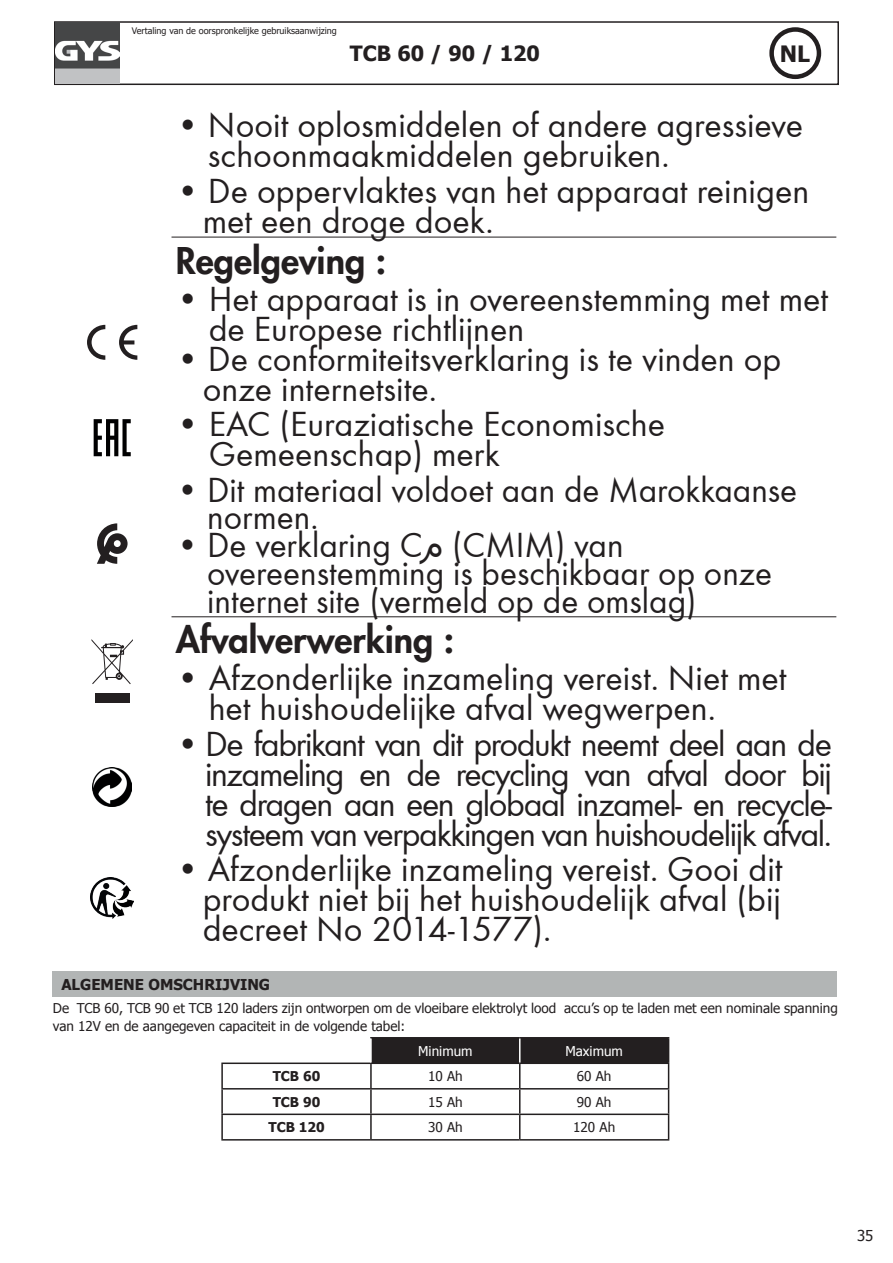
<style>
.page{position:relative;width:893px;height:1263px;background:#fff}
.page>*{position:absolute;margin:0;border:0;box-sizing:border-box;transform-origin:0 0}
.t1{font:36px/30px "Futura";color:#231f20}
.t2{font:800 36px "Futura";color:#231f20}
.t3{font:700 22.5px "Tahoma";color:#231f20}
.t4{font:700 21px "Tahoma";color:#231f20}
.t5{font:700 15px "Tahoma";color:#231f20}
.t6{font:15px "Tahoma";color:#231f20}
.t7{font:13.5px/18px "Tahoma";color:#231f20}
.t8{font:700 13.5px "Tahoma";color:#231f20}
.t9{font:13.5px "Tahoma";color:#fff}
.t10{font:9px "Tahoma";color:#231f20}
.s1{font-family:"Tahoma"}
</style>
<div class="page">
<div style="left:54px;top:21px;width:785px;height:64px;border:2px solid #231f20"></div>
<div style="left:769px;top:27px;width:52px;height:52px;border:4px solid #231f20;border-radius:50%"></div>
<img style="left:55px;top:23px;width:64px;height:61px">
<hr style="left:171px;top:237px;width:665px;height:1px;background:#231f20">
<hr style="left:171px;top:616px;width:665px;height:1px;background:#231f20">
<svg style="left:87px;top:325px;width:18px;height:35px"></svg>
<svg style="left:119px;top:325px;width:18px;height:35px"></svg>
<svg style="left:94px;top:419px;width:37px;height:37px"></svg>
<svg style="left:97px;top:523px;width:31px;height:41px"></svg>
<div style="left:95px;top:693px;width:34px;height:9px;background:#231f20"></div>
<svg style="left:91px;top:639px;width:42px;height:45px"></svg>
<img style="left:93px;top:768px;width:39px;height:39px">
<img style="left:91px;top:877px;width:42px;height:41px">
<div style="left:53px;top:971px;width:784px;height:26px;background:#b2b5b5"></div>
<hr style="left:520px;top:1037px;width:149px;height:1px;background:#231f20">
<hr style="left:370px;top:1064px;width:2px;height:24px;background:#231f20">
<hr style="left:221px;top:1089px;width:2px;height:24px;background:#231f20">
<hr style="left:370px;top:1089px;width:2px;height:24px;background:#231f20">
<hr style="left:221px;top:1113px;width:150px;height:2px;background:#231f20">
<hr style="left:221px;top:1115px;width:2px;height:24px;background:#231f20">
<hr style="left:370px;top:1115px;width:2px;height:24px;background:#231f20">
<hr style="left:221px;top:1139px;width:150px;height:1px;background:#231f20">
<hr style="left:371px;top:1139px;width:149px;height:1px;background:#231f20">
<hr style="left:520px;top:1139px;width:149px;height:1px;background:#231f20">
<hr style="left:221px;top:1062px;width:150px;height:2px;background:#231f20">
<hr style="left:221px;top:1064px;width:2px;height:24px;background:#231f20">
<hr style="left:221px;top:1088px;width:150px;height:1px;background:#231f20">
<hr style="left:370px;top:1037px;width:150px;height:1px;background:#231f20">
<svg style="left:371px;top:1038px;width:298px;height:101px"></svg>
<p class="t10" style="left:132px;top:25px;width:207px">Vertaling van de oorspronkelijke gebruiksaanwijzing</p>
<p class="t4" style="left:350px;top:39px;width:191px">TCB 60 / 90 / 120</p>
<p class="t3" style="left:780px;top:38px;width:32px">NL</p>
<p class="t1" style="left:208px;top:111px;width:597px;text-indent:-32px">• Nooit oplosmiddelen of andere agressieve schoonmaakmiddelen gebruiken.</p>
<p class="t1" style="left:203px;top:176px;width:608px;text-indent:-27px">• De oppervlaktes van het apparaat reinigen met een droge doek.</p>
<p class="t2" style="left:176px;top:238px;width:212px">Regelgeving :</p>
<p class="t1" style="left:209px;top:284px;width:621px;text-indent:-33px">• Het apparaat is in overeenstemming met met de Europese richtlijnen</p>
<p class="t1" style="left:203px;top:344px;width:580px;text-indent:-27px">• De conformiteitsverklaring is te vinden op onze internetsite.</p>
<p class="t1" style="left:209px;top:409px;width:458px;text-indent:-33px">• EAC (Euraziatische Economische<br>Gemeenschap) merk</p>
<p class="t1" style="left:207px;top:476px;width:591px;line-height:27.8px;text-indent:-32px">• Dit materiaal voldoet aan de Marokkaanse normen.</p>
<p class="t1" style="left:207px;top:531px;width:566px;line-height:27.8px;text-indent:-32px">• De verklaring C<span class="s1">م</span> )CMIM) van overeenstemming is beschikbaar op onze internet site (vermeld op de omslag)</p>
<p class="t2" style="left:176px;top:617px;width:280px">Afvalverwerking :</p>
<p class="t1" style="left:209px;top:663px;width:579px;text-indent:-33px">• Afzonderlijke inzameling vereist. Niet met het huishoudelijke afval wegwerpen.</p>
<p class="t1" style="left:205px;top:729px;width:628px;text-align:justify;text-indent:-29px">• De fabrikant van dit produkt neemt deel aan de inzameling en de recycling van afval door bij te dragen aan een globaal inzamel- en recycle&shy;systeem van verpakkingen van huishoudelijk afval.</p>
<p class="t1" style="left:203px;top:854px;width:581px;text-align:justify;text-indent:-27px">• Afzonderlijke inzameling vereist. Gooi dit produkt niet bij het huishoudelijk afval (bij decreet No 2014-1577).</p>
<p class="t5" style="left:61px;top:974px;width:210px">ALGEMENE OMSCHRIJVING</p>
<p class="t7" style="left:53px;top:998px;width:786px">De TCB 60, TCB 90 et TCB 120 laders zijn ontworpen om de vloeibare elektrolyt lood accu’s op te laden met een nominale spanning van 12V en de aangegeven capaciteit in de volgende tabel:</p>
<p class="t9" style="left:418px;top:1042px;width:56px">Minimum</p>
<p class="t9" style="left:565px;top:1042px;width:59px">Maximum</p>
<p class="t8" style="left:273px;top:1067px;width:49px">TCB 60</p>
<p class="t7" style="left:428px;top:1067px;width:36px">10 Ah</p>
<p class="t7" style="left:577px;top:1067px;width:36px">60 Ah</p>
<p class="t8" style="left:273px;top:1092px;width:49px">TCB 90</p>
<p class="t7" style="left:428px;top:1092px;width:36px">15 Ah</p>
<p class="t7" style="left:577px;top:1092px;width:36px">90 Ah</p>
<p class="t8" style="left:268px;top:1118px;width:58px">TCB 120</p>
<p class="t7" style="left:428px;top:1118px;width:36px">30 Ah</p>
<p class="t7" style="left:573px;top:1118px;width:43px">120 Ah</p>
<p class="t6" style="left:857px;top:1226px;width:18px">35</p>
</div>
